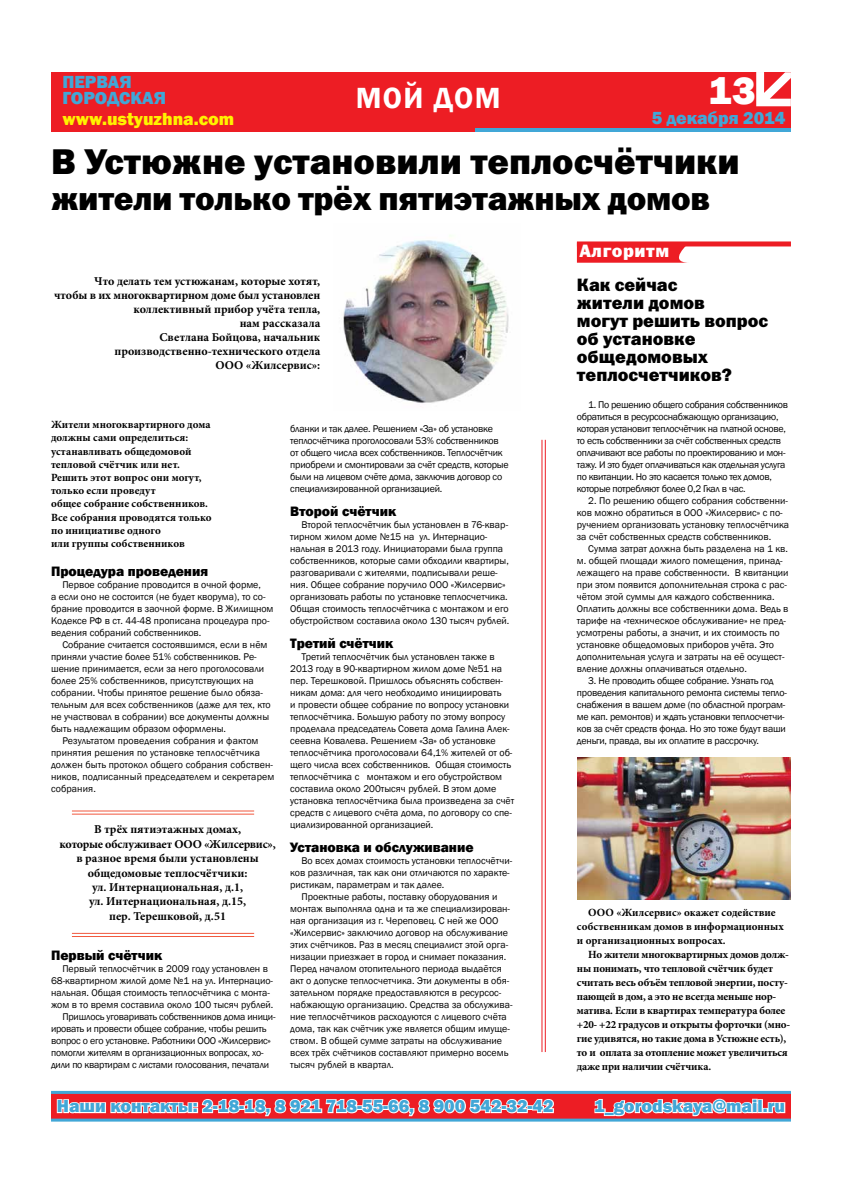
<style>
.page{position:relative;width:842px;height:1191px;background:#fff}
.page>*{position:absolute;margin:0;border:0;box-sizing:border-box;transform-origin:0 0}
.t1{font:800 40px "Franklin Gothic";color:#fff}
.t2{font:36px "Franklin Gothic Heavy C";color:#000}
.t3{font:33px "Franklin Gothic Heavy C";letter-spacing:-.01em;color:#000}
.t4{font:600 30px "Franklin Gothic";color:#fff}
.t5{font:800 18px/16px "Franklin Gothic";color:#41a7d7}
.t6{font:18px/18px "Franklin Gothic Heavy C";color:#000}
.t7{font:800 18px "Franklin Gothic";color:#fff200}
.t8{font:18px "Franklin Gothic Heavy C";letter-spacing:.03em;color:#fff}
.t9{font:800 14px "Franklin Gothic";color:#000}
.t10{font:700 12px/14px "Minion Pro";color:#000;text-align:right}
.t11{font:700 11px/14px "Minion Pro";letter-spacing:-.005em;color:#000}
.t12{font:10px/12px "Franklin Gothic";color:#000}
.t13{font:10px/12px "Franklin Gothic";letter-spacing:-.02em;color:#000}
.t14{font:10px/12px "Franklin Gothic";letter-spacing:-.03em;color:#000}
</style>
<div class="page">
<div style="left:51px;top:72px;width:740px;height:60px;background:#ed1d24"></div>
<svg style="left:756px;top:72px;width:35px;height:34px"></svg>
<hr style="left:475px;top:128px;width:316px;height:3px;background:#41a7d7">
<div style="left:51px;top:1092px;width:740px;height:28px;background:linear-gradient(to right,#ed1d24,#ed1d24)"></div>
<svg style="left:56px;top:1096px;width:499px;height:22px"></svg>
<svg style="left:593px;top:1097px;width:193px;height:21px"></svg>
<hr style="left:51px;top:1090px;width:740px;height:3px;background:#41a7d7">
<hr style="left:51px;top:1118px;width:740px;height:3px;background:#41a7d7">
<hr style="left:545px;top:440px;width:1px;height:612px;background:#ed1d24">
<hr style="left:541px;top:440px;width:1px;height:612px;background:#ed1d24">
<div style="left:577px;top:241px;width:214px;height:5px;background:#ed1d24"></div>
<svg style="left:577px;top:246px;width:112px;height:17px;background:#ee2f36"></svg>
<hr style="left:72px;top:813px;width:182px;height:1px;background:#f1583e">
<hr style="left:72px;top:810px;width:182px;height:1px;background:#f1583e">
<hr style="left:72px;top:936px;width:182px;height:1px;background:#f1583e">
<hr style="left:72px;top:933px;width:182px;height:1px;background:#f1583e">
<img style="left:578px;top:757px;width:212px;height:142px">
<img style="left:343px;top:235px;width:166px;height:168px">
<h3 class="t4" style="left:356px;top:80px;width:146px">МОЙ ДОМ</h3>
<h1 class="t1" style="left:708px;top:64px;width:49px">13</h1>
<h3 class="t5" style="left:62px;top:74px;width:105px">ПЕРВАЯ<br>ГОРОДСКАЯ</h3>
<h3 class="t7" style="left:62px;top:108px;width:173px">www.ustyuzhna.com</h3>
<h3 class="t5" style="left:652px;top:110px;width:135px">5 декабря 2014</h3>
<h2 class="t2" style="left:51px;top:141px;width:690px">В Устюжне установили теплосчётчики</h2>
<h3 class="t3" style="left:51px;top:179px;width:661px">жители только трёх пятиэтажных домов</h3>
<p class="t10" style="left:54px;top:274px;width:268px">Что делать тем устюжанам, которые хотят,<br>чтобы в их многоквартирном доме был установлен коллективный прибор учёта тепла,<br>нам рассказала<br>Светлана Бойцова, начальник производственно-технического отдела<br>ООО «Жилсервис»:</p>
<p class="t11" style="left:51px;top:418px;width:162px;line-height:13.2px">Жители многоквартирного дома должны сами определиться: устанавливать общедомовой тепловой счётчик или нет.<br>Решить этот вопрос они могут, только если проведут<br>общее собрание собственников.<br>Все собрания проводятся только по инициативе одного<br>или группы собственников</p>
<h3 class="t9" style="left:51px;top:562px;width:159px">Процедура проведения</h3>
<p class="t12" style="left:51px;top:579px;width:224px;text-indent:11px">Первое собрание проводится в очной форме,<br>а если оно не состоится (не будет кворума), то со&shy;брание проводится в заочной форме. В Жилищном Кодексе РФ в ст. 44-48 прописана процедура про&shy;ведения собраний собственников.</p>
<p class="t12" style="left:51px;top:639px;width:221px;text-indent:11px">Собрание считается состоявшимся, если в нём приняли участие более 51% собственников. Ре&shy;шение принимается, если за него проголосовали более 25% собственников, присутствующих на собрании. Чтобы принятое решение было обяза&shy;тельным для всех собственников (даже для тех, кто не участвовал в собрании) все документы должны быть надлежащим образом оформлены.</p>
<p class="t12" style="left:51px;top:735px;width:225px;text-indent:11px">Результатом проведения собрания и фактом принятия решения по установке теплосчётчика должен быть протокол общего собрания собствен&shy;ников, подписанный председателем и секретарем собрания.</p>
<p class="t10" style="left:59px;top:822px;width:218px;line-height:14.4px;text-align:center">В трёх пятиэтажных домах,<br>которые обслуживает ООО «Жилсервис», в разное время были установлены общедомовые теплосчётчики:<br>ул. Интернациональная, д.1,<br>ул. Интернациональная, д.15,<br>пер. Терешковой, д.51</p>
<h3 class="t9" style="left:51px;top:946px;width:112px">Первый счётчик</h3>
<p class="t12" style="left:62px;top:963px;width:207px">Первый теплосчётчик в 2009 году установлен в</p>
<p class="t12" style="left:51px;top:975px;width:224px">68-квартирном жилой доме №1 на ул. Интернацио-</p>
<p class="t12" style="left:51px;top:987px;width:220px">нальная. Общая стоимость теплосчётчика с монта-</p>
<p class="t12" style="left:51px;top:999px;width:224px">жом в то время составила около 100 тысяч рублей.</p>
<p class="t13" style="left:62px;top:1011px;width:215px">Пришлось уговаривать собственников дома иници-</p>
<p class="t13" style="left:51px;top:1023px;width:217px">ировать и провести общее собрание, чтобы решить</p>
<p class="t13" style="left:51px;top:1035px;width:222px">вопрос о его установке. Работники ООО «Жилсервис»</p>
<p class="t13" style="left:51px;top:1047px;width:214px">помогли жителям в организационных вопросах, хо-</p>
<p class="t13" style="left:51px;top:1059px;width:220px">дили по квартирам с листами голосования, печатали</p>
<p class="t13" style="left:290px;top:423px;width:220px">бланки и так далее. Решением «За» об установке теплосчётчика проголосовали 53% собственников от общего числа всех собственников. Теплосчётчик приобрели и смонтировали за счёт средств, которые были на лицевом счёте дома, заключив договор со специализированной организацией.</p>
<h3 class="t9" style="left:290px;top:502px;width:107px">Второй счётчик</h3>
<p class="t12" style="left:290px;top:519px;width:221px;text-indent:11px">Второй теплосчётчик был установлен в 76-квар&shy;тирном жилом доме №15 на ул. Интернацио&shy;нальная в 2013 году. Инициаторами была группа собственников, которые сами обходили квартиры, разговаривали с жителями, подписывали реше&shy;ния. Общее собрание поручило ООО «Жилсервис» организовать работы по установке теплосчетчика.<br>Общая стоимость теплосчётчика с монтажом и его обустройством составила около 130 тысяч рублей.</p>
<h3 class="t9" style="left:290px;top:634px;width:104px">Третий счётчик</h3>
<p class="t12" style="left:290px;top:651px;width:226px;text-indent:11px">Третий теплосчётчик был установлен также в 2013 году в 90-квартирном жилом доме №51 на пер. Терешковой. Пришлось объяснять собствен&shy;никам дома: для чего необходимо инициировать<br>и провести общее собрание по вопросу установки теплосчётчика. Большую работу по этому вопросу проделала председатель Совета дома Галина Алек&shy;сеевна Ковалева. Решением «За» об установке теплосчётчика проголосовали 64,1% жителей от об&shy;щего числа всех собственников. Общая стоимость теплосчётчика с монтажом и его обустройством составила около 200тысяч рублей. В этом доме установка теплосчётчика была произведена за счёт средств с лицевого счёта дома, по договору со спе&shy;циализированной организацией.</p>
<h3 class="t9" style="left:290px;top:838px;width:185px">Установка и обслуживание</h3>
<p class="t12" style="left:290px;top:855px;width:223px;text-indent:11px">Во всех домах стоимость установки теплосчётчи&shy;ков различная, так как они отличаются по характе&shy;ристикам, параметрам и так далее.</p>
<p class="t12" style="left:290px;top:891px;width:224px;text-indent:11px">Проектные работы, поставку оборудования и монтаж выполняла одна и та же специализирован&shy;ная организация из г. Череповец. С ней же ООО «Жилсервис» заключило договор на обслуживание этих счётчиков. Раз в месяц специалист этой орга&shy;низации приезжает в город и снимает показания.<br>Перед началом отопительного периода выдаётся акт о допуске теплосчетчика. Эти документы в обя&shy;зательном порядке предоставляются в ресурсос&shy;набжающую организацию. Средства за обслужива&shy;ние теплосчётчиков расходуются с лицевого счёта дома, так как счётчик уже является общим имуще&shy;ством. В общей сумме затраты на обслуживание всех трёх счётчиков составляют примерно восемь тысяч рублей в квартал.</p>
<h3 class="t8" style="left:579px;top:241px;width:91px">Алгоритм</h3>
<h3 class="t6" style="left:577px;top:275px;width:193px">Как сейчас<br>жители домов<br>могут решить вопрос об установке общедомовых теплосчетчиков?</h3>
<p class="t14" style="left:577px;top:399px;width:212px;text-indent:11px">1. По решению общего собрания собственников обратиться в ресурсоснабжающую организацию, которая установит теплосчётчик на платной основе, то есть собственники за счёт собственных средств оплачивают все работы по проектированию и мон&shy;тажу. И это будет оплачиваться как отдельная услуга по квитанции. Но это касается только тех домов, которые потребляют более 0,2 Гкал в час.</p>
<p class="t12" style="left:577px;top:495px;width:214px;text-indent:11px">2. По решению общего собрания собственни&shy;ков можно обратиться в ООО «Жилсервис» с по&shy;ручением организовать установку теплосчётчика за счёт собственных средств собственников.</p>
<p class="t12" style="left:577px;top:543px;width:213px;text-indent:11px">Сумма затрат должна быть разделена на 1 кв. м. общей площади жилого помещения, принад&shy;лежащего на праве собственности. В квитанции при этом появится дополнительная строка с рас&shy;чётом этой суммы для каждого собственника.<br>Оплатить должны все собственники дома. Ведь в тарифе на «техническое обслуживание» не пред&shy;усмотрены работы, а значит, и их стоимость по установке общедомовых приборов учёта. Это дополнительная услуга и затраты на её осущест&shy;вление должны оплачиваться отдельно.</p>
<p class="t13" style="left:577px;top:675px;width:212px;text-indent:11px">3. Не проводить общее собрание. Узнать год проведения капитального ремонта системы тепло&shy;снабжения в вашем доме (по областной програм&shy;ме кап. ремонтов) и ждать установки теплосчетчи&shy;ков за счёт средств фонда. Но это тоже будут ваши деньги, правда, вы их оплатите в рассрочку.</p>
<p class="t11" style="left:577px;top:905px;width:208px;text-indent:11px">ООО «Жилсервис» окажет содействие собственникам домов в информационных и организационных вопросах.</p>
<p class="t11" style="left:577px;top:947px;width:215px;text-indent:11px">Но жители многоквартирных домов долж&shy;ны понимать, что тепловой счётчик будет считать весь объём тепловой энергии, посту&shy;пающей в дом, а это не всегда меньше нор&shy;матива. Если в квартирах температура более +20- +22 градусов и открыты форточки (мно&shy;гие удивятся, но такие дома в Устюжне есть), то и оплата за отопление может увеличиться даже при наличии счётчика.</p>
<h3 class="t5" style="left:57px;top:1098px;width:498px">Наши контакты: 2-18-18, 8 921 718-55-66, 8 900 542-32-42</h3>
<h3 class="t5" style="left:594px;top:1098px;width:192px">1_gorodskaya@mail.ru</h3>
</div>
